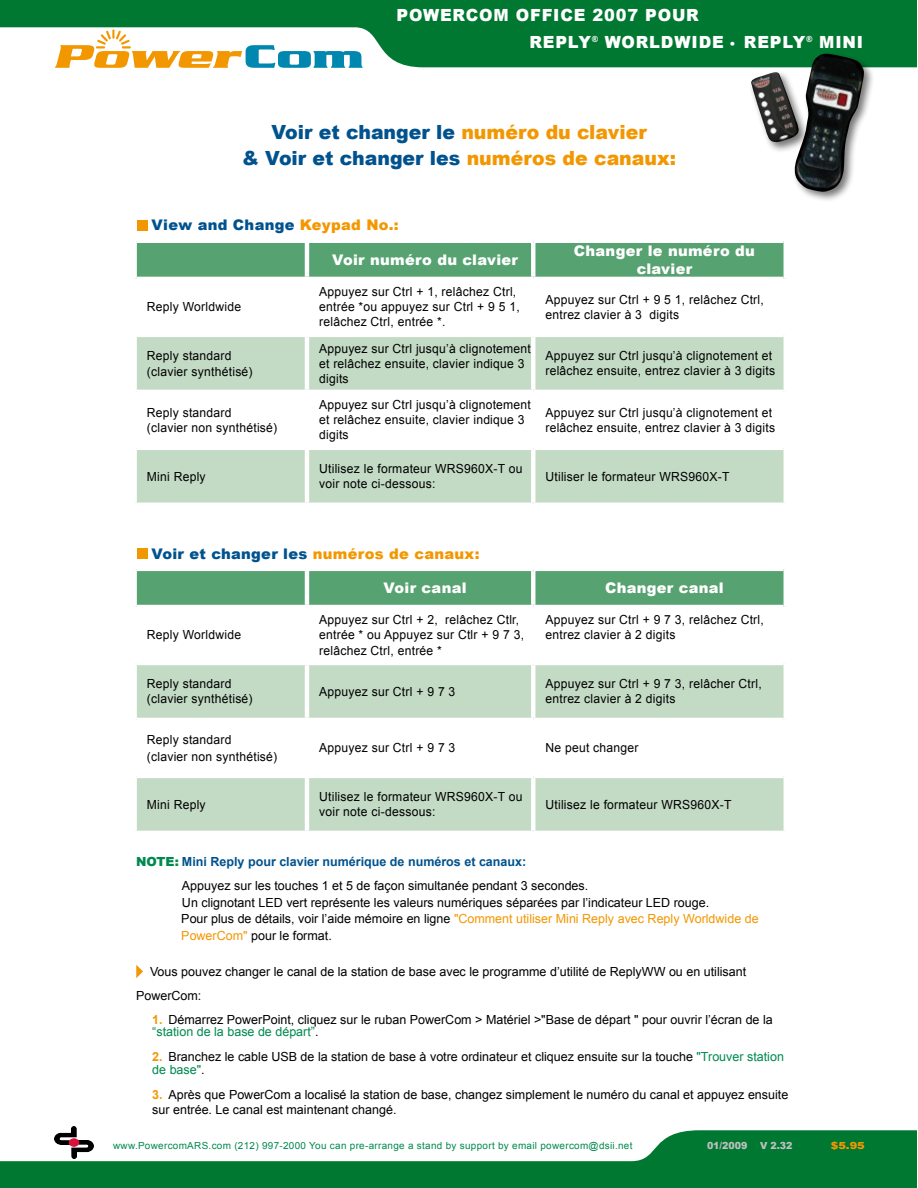
<style>
.page{position:relative;width:918px;height:1188px;background:#fff}
.page>*{position:absolute;margin:0;border:0;box-sizing:border-box;transform-origin:0 0}
.t1{font:italic 41.85px "Times New Roman";color:#fff}
.t2{font:900 19.5px/26.5px "Arial";color:#00528e;text-align:center}
.t3{font:900 16.8px "Arial";letter-spacing:.05em;color:#fff}
.t4{font:900 14.7px/17.5px "Arial";letter-spacing:.02em;color:#fff;text-align:center}
.t5{font:900 14.7px "Arial";letter-spacing:.02em;color:#00528e}
.t6{font:12.6px/15px "Arial";letter-spacing:.02em;color:#000}
.t7{font:12.6px/23.7px "Arial";color:#000}
.t8{font:9.75px "Arial";letter-spacing:.03em;color:#00894f}
.t9{font:900 9.75px "Arial";color:#bfc0c0}
.t10{font:900 9.75px "Arial";color:#f39700;scale:1.16 1}
.s1{color:#f39700}
.s2{font-weight:900;color:#00894f}
.s3{font-weight:700;color:#00528e}
.s4{font-weight:700;color:#f39700}
.s5{color:#00894f}
</style>
<div class="page">
<svg style="left:0;top:0;width:917px;height:67px;background:#12813f"></svg>
<svg style="left:55px;top:29px;width:308px;height:39px"></svg>
<svg style="left:0;top:1130px;width:917px;height:58px;fill:#007831"></svg>
<img style="left:55px;top:1126px;width:38px;height:32px">
<div style="left:137px;top:243px;width:646px;height:34px;background:#57a271"></div>
<svg style="left:137px;top:337px;width:646px;height:166px;fill:#c3dac5"></svg>
<hr style="left:137px;top:390px;width:170px;height:4px;background:#fff">
<hr style="left:307px;top:390px;width:226px;height:4px;background:#fff">
<hr style="left:533px;top:390px;width:251px;height:4px;background:#fff">
<hr style="left:137px;top:446px;width:170px;height:4px;background:#fff">
<hr style="left:307px;top:446px;width:226px;height:4px;background:#fff">
<hr style="left:533px;top:446px;width:251px;height:4px;background:#fff">
<hr style="left:305px;top:243px;width:4px;height:34px;background:#fff">
<div style="left:531px;top:243px;width:5px;height:34px;background:#fff"></div>
<hr style="left:305px;top:337px;width:4px;height:53px;background:#fff">
<div style="left:531px;top:337px;width:5px;height:53px;background:#fff"></div>
<hr style="left:305px;top:394px;width:4px;height:52px;background:#fff">
<div style="left:531px;top:394px;width:5px;height:52px;background:#fff"></div>
<hr style="left:305px;top:450px;width:4px;height:53px;background:#fff">
<div style="left:531px;top:450px;width:5px;height:53px;background:#fff"></div>
<div style="left:138px;top:220px;width:10px;height:10px;background:#f39700"></div>
<div style="left:137px;top:571px;width:646px;height:34px;background:#57a271"></div>
<svg style="left:137px;top:665px;width:646px;height:166px;fill:#c3dac5"></svg>
<hr style="left:137px;top:718px;width:170px;height:4px;background:#fff">
<hr style="left:307px;top:718px;width:226px;height:4px;background:#fff">
<hr style="left:533px;top:718px;width:251px;height:4px;background:#fff">
<hr style="left:137px;top:774px;width:170px;height:4px;background:#fff">
<hr style="left:307px;top:774px;width:226px;height:4px;background:#fff">
<hr style="left:533px;top:774px;width:251px;height:4px;background:#fff">
<hr style="left:305px;top:571px;width:4px;height:34px;background:#fff">
<div style="left:531px;top:571px;width:5px;height:34px;background:#fff"></div>
<hr style="left:305px;top:665px;width:4px;height:53px;background:#fff">
<div style="left:531px;top:665px;width:5px;height:53px;background:#fff"></div>
<hr style="left:305px;top:722px;width:4px;height:52px;background:#fff">
<div style="left:531px;top:722px;width:5px;height:52px;background:#fff"></div>
<hr style="left:305px;top:778px;width:4px;height:53px;background:#fff">
<div style="left:531px;top:778px;width:5px;height:53px;background:#fff"></div>
<div style="left:138px;top:548px;width:10px;height:10px;background:#f39700"></div>
<svg style="left:136px;top:965px;width:7px;height:13px"></svg>
<div style="left:748px;top:69px;width:89px;height:108px;background:#000;opacity:.53"></div>
<img style="left:750px;top:72px;width:42px;height:70px">
<div style="left:792px;top:51px;width:126px;height:188px;background:#000;opacity:.53"></div>
<img style="left:793px;top:54px;width:72px;height:139px">
<hr style="left:917px;top:0;width:1px;height:1188px;background:#fff">
<h3 class="t3" style="left:397px;top:3px;width:132px">PowerCom Off</h3>
<h3 class="t3" style="left:553px;top:3px;width:142px">ice 2007 pour</h3>
<h3 class="t3" style="left:530px;top:30px;width:27px">REPLY</h3>
<h3 class="t3" style="left:592px;top:30px;width:111px"><sup>®</sup> WORLDWIDE</h3>
<h1 class="t1" style="left:729px;top:2px;width:12px">.</h1>
<h3 class="t3" style="left:744px;top:30px;width:27px">REPLY</h3>
<h3 class="t3" style="left:806px;top:30px;width:39px"><sup>®</sup> MINI</h3>
<h2 class="t2" style="left:242px;top:118px;width:435px">Voir et changer le <span class="s1">numéro du clavier<br></span>&amp; Voir et changer les <span class="s1">numéros de canaux:</span></h2>
<p class="t5" style="left:151px;top:214px;width:249px">View and Change <span class="s1">Keypad No.:</span></p>
<p class="t4" style="left:332px;top:251px;width:187px">Voir numéro du clavier</p>
<p class="t4" style="left:574px;top:242px;width:183px">Changer le numéro du clavier</p>
<p class="t6" style="left:147px;top:300px;width:96px">Reply Worldwide</p>
<p class="t6" style="left:319px;top:285px;width:202px">Appuyez sur Ctrl + 1, relâchez Ctrl, entrée *ou appuyez sur Ctrl + 9 5 1, relâchez Ctrl, entrée *.</p>
<p class="t6" style="left:545px;top:292px;width:220px">Appuyez sur Ctrl + 9 5 1, relâchez Ctrl, entrez clavier à 3 digits</p>
<p class="t6" style="left:147px;top:348px;width:107px">Reply standard (clavier synthétisé)</p>
<p class="t6" style="left:319px;top:341px;width:213px">Appuyez sur Ctrl jusqu’à clignotement et relâchez ensuite, clavier indique 3 digits</p>
<p class="t6" style="left:545px;top:349px;width:231px">Appuyez sur Ctrl jusqu’à clignotement et relâchez ensuite, entrez clavier à 3 digits</p>
<p class="t6" style="left:147px;top:405px;width:132px">Reply standard<br>(clavier non synthétisé)</p>
<p class="t6" style="left:319px;top:397px;width:213px">Appuyez sur Ctrl jusqu’à clignotement et relâchez ensuite, clavier indique 3 digits</p>
<p class="t6" style="left:545px;top:405px;width:231px">Appuyez sur Ctrl jusqu’à clignotement et relâchez ensuite, entrez clavier à 3 digits</p>
<p class="t6" style="left:147px;top:469px;width:60px">Mini Reply</p>
<p class="t6" style="left:319px;top:461px;width:205px">Utilisez le formateur WRS960X-T ou voir note ci-dessous:</p>
<p class="t6" style="left:545px;top:469px;width:186px">Utiliser le formateur WRS960X-T</p>
<p class="t5" style="left:151px;top:543px;width:330px">Voir et changer les <span class="s1">numéros de canaux:</span></p>
<p class="t4" style="left:384px;top:579px;width:85px">Voir canal</p>
<p class="t4" style="left:605px;top:579px;width:120px">Changer canal</p>
<p class="t6" style="left:147px;top:628px;width:96px">Reply Worldwide</p>
<p class="t6" style="left:319px;top:613px;width:206px">Appuyez sur Ctrl + 2, relâchez Ctlr, entrée * ou Appuyez sur Ctlr + 9 7 3, relâchez Ctrl, entrée *</p>
<p class="t6" style="left:545px;top:613px;width:220px">Appuyez sur Ctrl + 9 7 3, relâchez Ctrl, entrez clavier à 2 digits</p>
<p class="t6" style="left:147px;top:677px;width:107px">Reply standard (clavier synthétisé)</p>
<p class="t6" style="left:319px;top:684px;width:138px">Appuyez sur Ctrl + 9 7 3</p>
<p class="t6" style="left:545px;top:677px;width:218px">Appuyez sur Ctrl + 9 7 3, relâcher Ctrl, entrez clavier à 2 digits</p>
<p class="t6" style="left:147px;top:731px;width:132px;line-height:16.8px">Reply standard<br>(clavier non synthétisé)</p>
<p class="t6" style="left:319px;top:741px;width:138px">Appuyez sur Ctrl + 9 7 3</p>
<p class="t6" style="left:545px;top:741px;width:95px">Ne peut changer</p>
<p class="t6" style="left:147px;top:797px;width:60px">Mini Reply</p>
<p class="t6" style="left:319px;top:790px;width:205px">Utilisez le formateur WRS960X-T ou voir note ci-dessous:</p>
<p class="t6" style="left:545px;top:797px;width:188px">Utilisez le formateur WRS960X-T</p>
<p class="t7" style="left:182px;top:850px;width:408px;text-indent:-46px"><span class="s2">NOTE:</span> <span class="s3">Mini Reply pour clavier numérique de numéros et canaux:<br></span>Appuyez sur les touches 1 et 5 de façon simultanée pendant 3 secondes.</p>
<p class="t7" style="left:181px;top:894px;width:579px;line-height:16.8px">Un clignotant LED vert représente les valeurs numériques séparées par l’indicateur LED rouge.<br>Pour plus de détails, voir l’aide mémoire en ligne <span class="s1">"Comment utiliser Mini Reply avec Reply Worldwide de<br>PowerCom"</span> pour le format.</p>
<p class="t7" style="left:136px;top:960px;width:612px;text-indent:14px">Vous pouvez changer le canal de la station de base avec le programme d’utilité de ReplyWW ou en utilisant<br>PowerCom:</p>
<p class="t7" style="left:152px;top:1013px;width:622px;line-height:12.6px"><span class="s4">1.</span> Démarrez PowerPoint, cliquez sur le ruban PowerCom &gt; Matériel &gt;"Base de départ " pour ouvrir l’écran de la <span class="s5">“station de la base de départ”</span>.</p>
<p class="t7" style="left:152px;top:1051px;width:633px;line-height:12.6px"><span class="s4">2.</span> Branchez le cable USB de la station de base à votre ordinateur et cliquez ensuite sur la touche <span class="s5">"Trouver station de base"</span>.</p>
<p class="t7" style="left:152px;top:1087px;width:638px;line-height:15.3px"><span class="s4">3.</span> Après que PowerCom a localisé la station de base, changez simplement le numéro du canal et appuyez ensuite sur entrée. Le canal est maintenant changé.</p>
<p class="t9" style="left:707px;top:1138px;width:42px">01/2009</p>
<p class="t9" style="left:760px;top:1138px;width:34px">V 2.32</p>
<p class="t8" style="left:113px;top:1139px;width:521px">www.PowercomARS.com (212) 997-2000 You can pre-arrange a stand by support by email powercom@dsii.net</p>
<p class="t10" style="left:831px;top:1138px;width:31px">$5.95</p>
</div>
